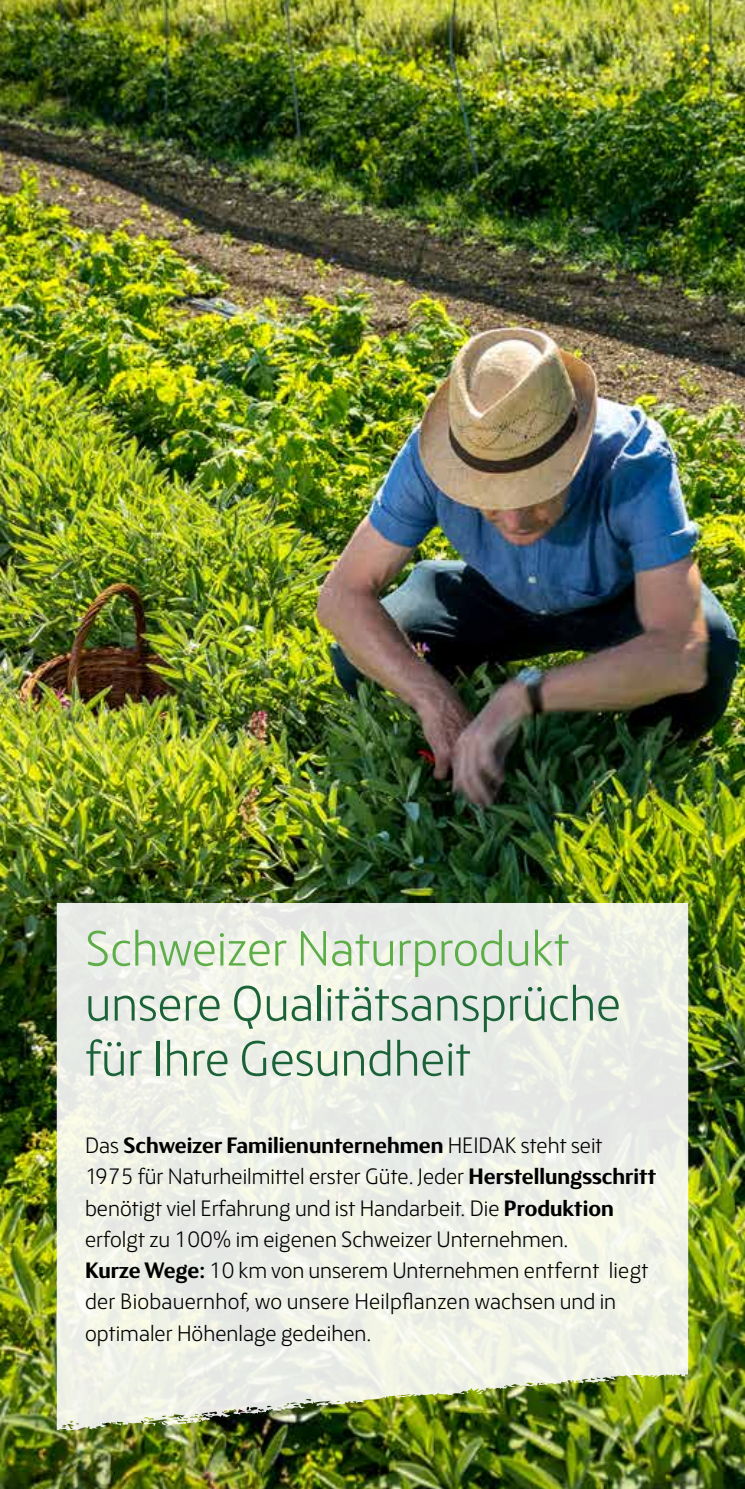
<style>
.page{position:relative;width:745px;height:1489px;background:#fff}
.page>*{position:absolute;margin:0;border:0;box-sizing:border-box;transform-origin:0 0}
.t1{font:300 50px/55px "FS Blake";color:#1a6338}
.t2{font:300 50px "FS Blake";color:#5dad48}
.t3{font:300 22.5px/31.2px "FS Blake";color:#000}
.s1{font-weight:700}
</style>
<div class="page">
<img style="left:0;top:0;width:744px;height:1488px">
<svg style="left:57px;top:903px;width:630px;height:527px;background:#e5e8db"></svg>
<h1 class="t2" style="left:85px;top:914px;width:485px">Schweizer Naturprodukt</h1>
<h1 class="t1" style="left:85px;top:973px;width:537px">unsere Qualitätsansprüche für Ihre Gesundheit</h1>
<p class="t3" style="left:85px;top:1128px;width:572px">Das <span class="s1">Schweizer Familienunternehmen</span> HEIDAK steht seit 1975 für Naturheilmittel erster Güte. Jeder <span class="s1">Herstellungsschritt </span>benötigt viel Erfahrung und ist Handarbeit. Die <span class="s1">Produktion </span>erfolgt zu 100% im eigenen Schweizer Unternehmen.<br><span class="s1">Kurze Wege:</span> 10 km von unserem Unternehmen entfernt liegt der Biobauernhof, wo unsere Heilpflanzen wachsen und in optimaler Höhenlage gedeihen.</p>
</div>
